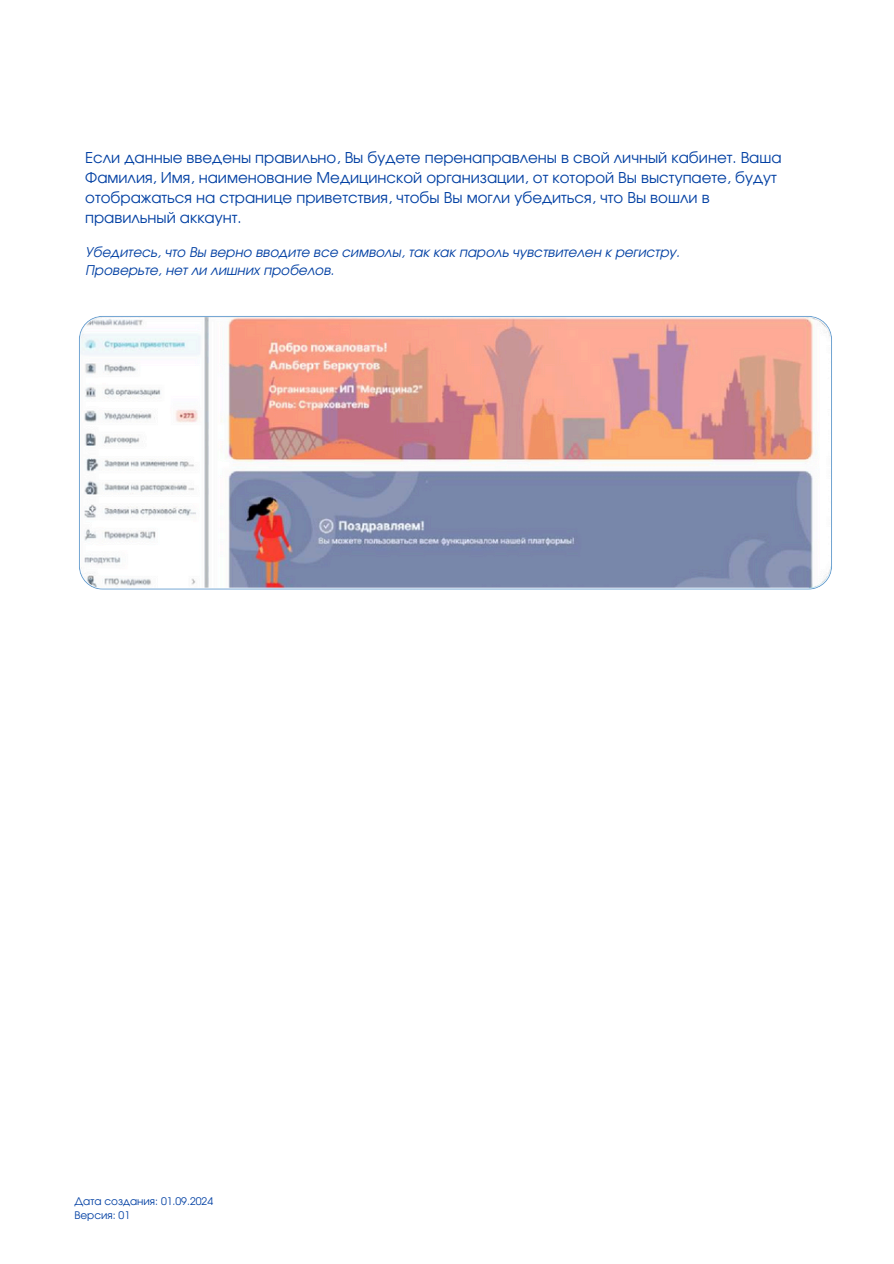
<style>
.page{position:relative;width:894px;height:1264px;background:#fff}
.page>*{position:absolute;margin:0;border:0;box-sizing:border-box;transform-origin:0 0}
.t1{font:15px/20.2px "Evolventa";color:#0240a3}
.t2{font:italic 13.5px/17.9px "Evolventa";color:#0240a3}
.t3{font:10.5px/14px "Evolventa";color:#0240a3}
</style>
<div class="page">
<svg style="left:79px;top:316px;width:752px;height:273px"></svg>
<p class="t1" style="left:85px;top:148px;width:697px">Если данные введены правильно, Вы будете перенаправлены в свой личный кабинет. Ваша Фамилия, Имя, наименование Медицинской организации, от которой Вы выступаете, будут отображаться на странице приветствия, чтобы Вы могли убедиться, что Вы вошли в правильный аккаунт.</p>
<p class="t2" style="left:85px;top:244px;width:596px">Убедитесь, что Вы верно вводите все символы, так как пароль чувствителен к регистру.<br>Проверьте, нет ли лишних пробелов.</p>
<h1 class="t3" style="left:74px;top:1194px;width:140px">Дата создания: 01.09.2024<br>Версия: 01</h1>
</div>
